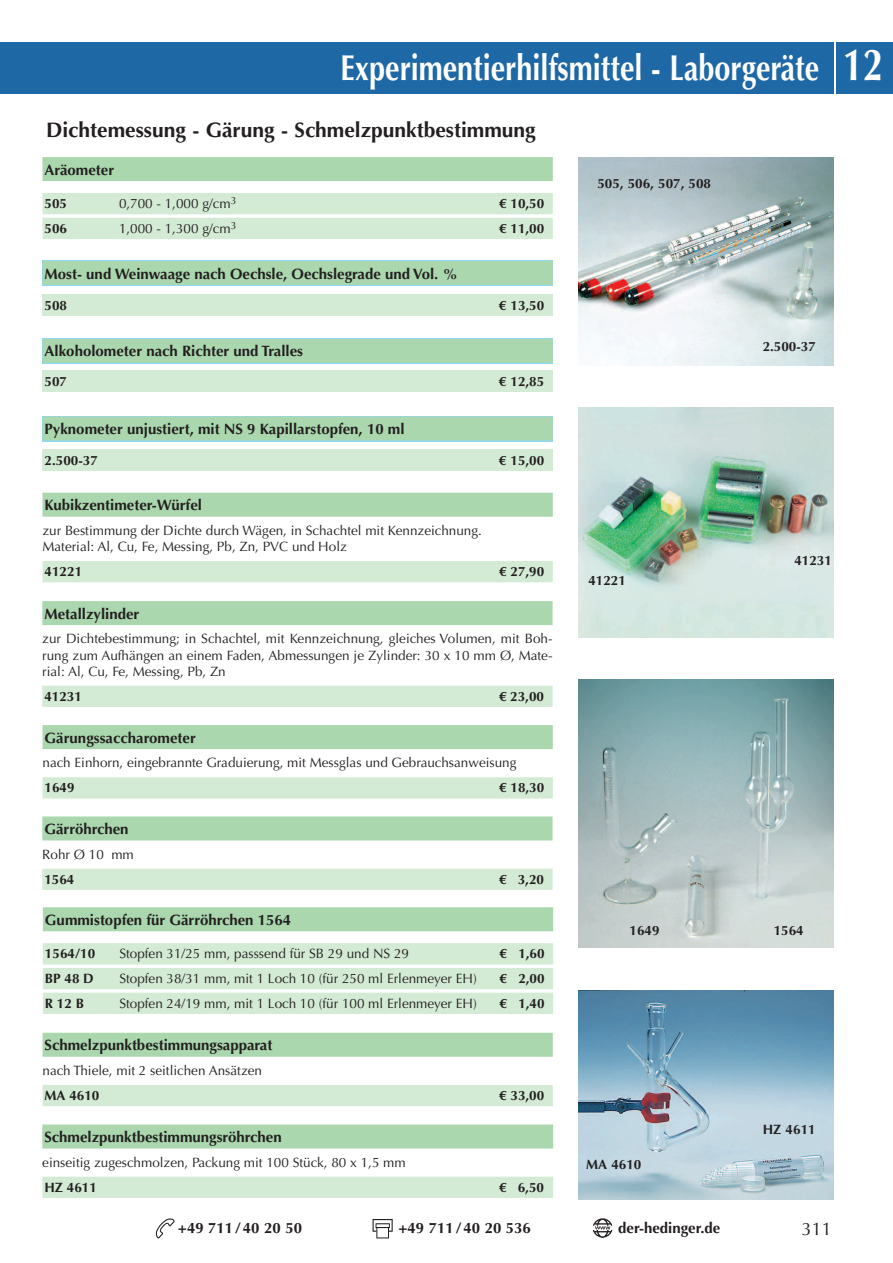
<style>
.page{position:relative;width:893px;height:1263px;background:#fff}
.page>*{position:absolute;margin:0;border:0;box-sizing:border-box;transform-origin:0 0}
.t1{font:700 36px "Optima LT Std";color:#fff;scale:.8 1}
.t2{font:700 21px "Optima LT Std";color:#231f20}
.t3{font:18px "Optima LT Std";color:#231f20}
.t4{font:700 15px "Optima LT Std";color:#231f20}
.t5{font:13.5px/16.2px "Optima LT Std";color:#231f20;text-align:justify}
.t6{font:700 13.5px "Optima LT Std";color:#231f20}
.s1{font-size:45px}
</style>
<div class="page">
<div style="left:0;top:43px;width:833px;height:51px;background:#1e68a6"></div>
<div style="left:837px;top:43px;width:56px;height:51px;background:#1e68a6"></div>
<svg style="left:593px;top:1218px;width:19px;height:20px"></svg>
<svg style="left:373px;top:1219px;width:20px;height:19px"></svg>
<svg style="left:155px;top:1218px;width:20px;height:21px"></svg>
<div style="left:43px;top:260px;width:510px;height:26px;background:#8dd7f7"></div>
<div style="left:43px;top:261px;width:510px;height:24px;background:#aad7ae"></div>
<div style="left:43px;top:294px;width:510px;height:22px;background:#d3ead4"></div>
<div style="left:43px;top:338px;width:510px;height:26px;background:#8dd7f7"></div>
<div style="left:43px;top:339px;width:510px;height:24px;background:#aad7ae"></div>
<div style="left:43px;top:371px;width:510px;height:21px;background:#d3ead4"></div>
<div style="left:43px;top:416px;width:510px;height:25px;background:#9dd7ce"></div>
<div style="left:43px;top:416px;width:510px;height:24px;background:#aad7ae"></div>
<div style="left:43px;top:449px;width:510px;height:21px;background:#d3ead4"></div>
<div style="left:42px;top:601px;width:511px;height:24px;background:#aad7ae"></div>
<div style="left:42px;top:686px;width:511px;height:21px;background:#d3ead4"></div>
<div style="left:43px;top:725px;width:510px;height:24px;background:#aad7ae"></div>
<div style="left:43px;top:777px;width:510px;height:21px;background:#d3ead4"></div>
<div style="left:42px;top:816px;width:511px;height:24px;background:#aad7ae"></div>
<div style="left:42px;top:869px;width:511px;height:21px;background:#d3ead4"></div>
<img style="left:578px;top:157px;width:255px;height:209px">
<img style="left:578px;top:408px;width:255px;height:230px">
<img style="left:578px;top:680px;width:255px;height:268px">
<img style="left:578px;top:991px;width:255px;height:208px">
<div style="left:42px;top:1124px;width:511px;height:24px;background:#aad7ae"></div>
<div style="left:42px;top:1177px;width:511px;height:21px;background:#d3ead4"></div>
<div style="left:43px;top:1033px;width:510px;height:24px;background:#aad7ae"></div>
<div style="left:43px;top:1085px;width:510px;height:21px;background:#d3ead4"></div>
<div style="left:43px;top:157px;width:510px;height:24px;background:#aad7ae"></div>
<div style="left:43px;top:193px;width:510px;height:21px;background:#d3ead4"></div>
<div style="left:43px;top:218px;width:510px;height:21px;background:#d3ead4"></div>
<div style="left:43px;top:493px;width:510px;height:24px;background:#aad7ae"></div>
<div style="left:43px;top:561px;width:510px;height:21px;background:#d3ead4"></div>
<div style="left:43px;top:907px;width:510px;height:24px;background:#aad7ae"></div>
<div style="left:43px;top:943px;width:510px;height:21px;background:#d3ead4"></div>
<div style="left:43px;top:968px;width:510px;height:21px;background:#d3ead4"></div>
<div style="left:43px;top:993px;width:510px;height:21px;background:#d3ead4"></div>
<h1 class="t1" style="left:340px;top:47px;width:680px">Experimentierhilfsmittel - Laborgeräte <span class="s1">12</span></h1>
<h2 class="t2" style="left:46px;top:118px;width:491px">Dichtemessung - Gärung - Schmelzpunktbestimmung</h2>
<p class="t4" style="left:45px;top:161px;width:71px">Aräometer</p>
<p class="t6" style="left:45px;top:195px;width:24px">505</p>
<p class="t5" style="left:119px;top:195px;width:119px">0,700 - 1,000 g/cm<sup>3</sup></p>
<p class="t6" style="left:499px;top:195px;width:47px">€ 10,50</p>
<p class="t6" style="left:45px;top:220px;width:24px">506</p>
<p class="t5" style="left:119px;top:220px;width:119px">1,000 - 1,300 g/cm<sup>3</sup></p>
<p class="t6" style="left:499px;top:220px;width:47px">€ 11,00</p>
<p class="t4" style="left:45px;top:265px;width:414px">Most- und Weinwaage nach Oechsle, Oechslegrade und Vol. %</p>
<p class="t6" style="left:45px;top:297px;width:24px">508</p>
<p class="t6" style="left:499px;top:297px;width:47px">€ 13,50</p>
<p class="t4" style="left:45px;top:343px;width:260px">Alkoholometer nach Richter und Tralles</p>
<p class="t6" style="left:45px;top:374px;width:24px">507</p>
<p class="t6" style="left:499px;top:374px;width:47px">€ 12,85</p>
<p class="t4" style="left:45px;top:420px;width:361px">Pyknometer unjustiert, mit NS 9 Kapillarstopfen, 10 ml</p>
<p class="t6" style="left:45px;top:452px;width:55px">2.500-37</p>
<p class="t6" style="left:499px;top:452px;width:47px">€ 15,00</p>
<p class="t4" style="left:45px;top:496px;width:159px">Kubikzentimeter-Würfel</p>
<p class="t5" style="left:43px;top:522px;width:441px">zur Bestimmung der Dichte durch Wägen, in Schachtel mit Kennzeichnung.<br>Material: Al, Cu, Fe, Messing, Pb, Zn, PVC und Holz</p>
<p class="t6" style="left:45px;top:563px;width:39px">41221</p>
<p class="t6" style="left:499px;top:563px;width:47px">€ 27,90</p>
<p class="t4" style="left:44px;top:605px;width:97px">Metallzylinder</p>
<p class="t5" style="left:42px;top:631px;width:512px">zur Dichtebestimmung; in Schachtel, mit Kennzeichnung, gleiches Volumen, mit Boh&shy;rung zum Aufhängen an einem Faden, Abmessungen je Zylinder: 30 x 10 mm Ø, Mate&shy;rial: Al, Cu, Fe, Messing, Pb, Zn</p>
<p class="t6" style="left:44px;top:688px;width:39px">41231</p>
<p class="t6" style="left:499px;top:688px;width:47px">€ 23,00</p>
<p class="t4" style="left:45px;top:729px;width:153px">Gärungssaccharometer</p>
<p class="t5" style="left:43px;top:755px;width:475px">nach Einhorn, eingebrannte Graduierung, mit Messglas und Gebrauchsanweisung</p>
<p class="t6" style="left:45px;top:780px;width:32px">1649</p>
<p class="t6" style="left:499px;top:780px;width:47px">€ 18,30</p>
<p class="t4" style="left:44px;top:820px;width:86px">Gärröhrchen</p>
<p class="t5" style="left:42px;top:846px;width:93px">Rohr Ø 10 mm</p>
<p class="t6" style="left:44px;top:871px;width:32px">1564</p>
<p class="t6" style="left:499px;top:871px;width:47px">€ 3,20</p>
<p class="t4" style="left:45px;top:911px;width:248px">Gummistopfen für Gärröhrchen 1564</p>
<p class="t6" style="left:45px;top:946px;width:52px">1564/10</p>
<p class="t5" style="left:119px;top:946px;width:291px">Stopfen 31/25 mm, passsend für SB 29 und NS 29</p>
<p class="t6" style="left:500px;top:946px;width:47px">€ 1,60</p>
<p class="t6" style="left:45px;top:970px;width:50px">BP 48 D</p>
<p class="t5" style="left:119px;top:970px;width:359px">Stopfen 38/31 mm, mit 1 Loch 10 (für 250 ml Erlenmeyer EH)</p>
<p class="t6" style="left:500px;top:970px;width:47px">€ 2,00</p>
<p class="t6" style="left:45px;top:995px;width:41px">R 12 B</p>
<p class="t5" style="left:119px;top:995px;width:359px">Stopfen 24/19 mm, mit 1 Loch 10 (für 100 ml Erlenmeyer EH)</p>
<p class="t6" style="left:500px;top:995px;width:47px">€ 1,40</p>
<p class="t4" style="left:45px;top:1036px;width:229px">Schmelzpunktbestimmungsapparat</p>
<p class="t5" style="left:43px;top:1062px;width:221px">nach Thiele, mit 2 seitlichen Ansätzen</p>
<p class="t6" style="left:45px;top:1087px;width:56px">MA 4610</p>
<p class="t6" style="left:499px;top:1087px;width:47px">€ 33,00</p>
<p class="t4" style="left:44px;top:1128px;width:239px">Schmelzpunktbestimmungsröhrchen</p>
<p class="t5" style="left:42px;top:1154px;width:365px">einseitig zugeschmolzen, Packung mit 100 Stück, 80 x 1,5 mm</p>
<p class="t6" style="left:44px;top:1179px;width:54px">HZ 4611</p>
<p class="t6" style="left:499px;top:1179px;width:47px">€ 6,50</p>
<p class="t6" style="left:597px;top:175px;width:115px">505, 506, 507, 508</p>
<p class="t6" style="left:763px;top:338px;width:55px">2.500-37</p>
<p class="t6" style="left:588px;top:573px;width:39px">41221</p>
<p class="t6" style="left:794px;top:552px;width:39px">41231</p>
<p class="t6" style="left:630px;top:922px;width:32px">1649</p>
<p class="t6" style="left:774px;top:922px;width:32px">1564</p>
<p class="t6" style="left:586px;top:1156px;width:57px">MA 4610</p>
<p class="t6" style="left:763px;top:1121px;width:54px">HZ 4611</p>
<p class="t4" style="left:178px;top:1219px;width:126px">+49 711/40 20 50</p>
<p class="t4" style="left:398px;top:1219px;width:134px">+49 711/40 20 536</p>
<p class="t4" style="left:618px;top:1219px;width:104px">der-hedinger.de</p>
<h3 class="t3" style="left:802px;top:1218px;width:32px">311</h3>
</div>
